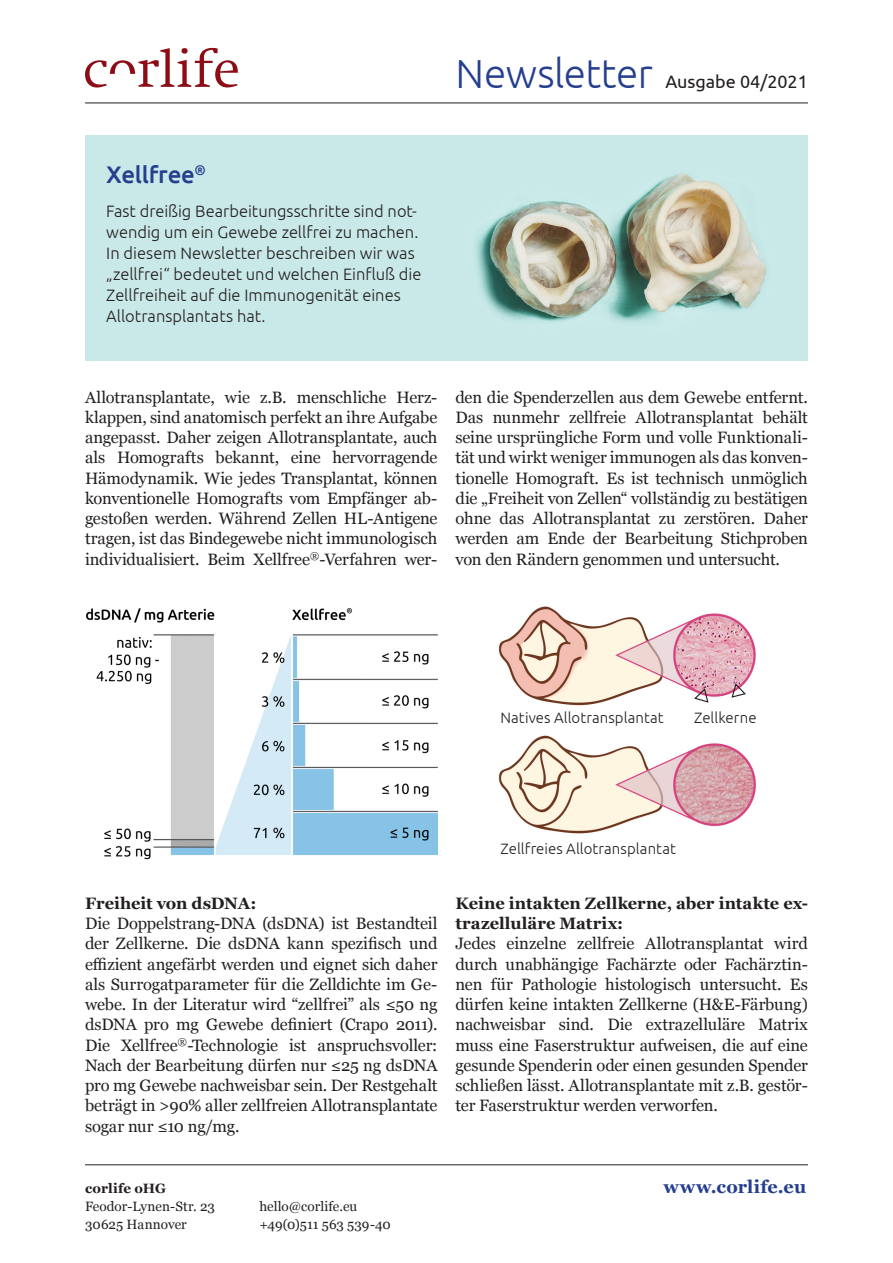
<style>
.page{position:relative;width:893px;height:1263px;background:#fff}
.page>*{position:absolute;margin:0;border:0;box-sizing:border-box;transform-origin:0 0}
.t1{font:300 40.5px "Ubuntu";letter-spacing:-.01em;color:#253f8e}
.t2{font:500 24px "Ubuntu";letter-spacing:-.01em;color:#253f8e}
.t3{font:18px "Ubuntu";color:#231f20}
.t4{font:700 18px "Georgia";letter-spacing:.015em;color:#253f8e}
.body{font:16.5px/20.2px "Georgia";letter-spacing:-.01em;color:#231f20;text-align:justify}
.intro{font:300 16.5px/21px "Ubuntu";color:#231f20}
.body_bold{font:700 16.5px/20.2px "Georgia";color:#231f20}
.intro-2{font:300 15px "Ubuntu";letter-spacing:.005em;color:#231f20}
.t5{font:13.5px/18px "Georgia";color:#231f20}
.t6{font:700 13.5px "Georgia";color:#231f20}
</style>
<div class="page">
<svg style="left:85px;top:48px;width:153px;height:40px"></svg>
<hr style="left:85px;top:103px;width:723px;height:1px;background:#231f20">
<hr style="left:85px;top:1164px;width:723px;height:1px;background:#231f20">
<img style="left:85px;top:135px;width:723px;height:225px">
<img style="left:86px;top:608px;width:351px;height:251px">
<img style="left:498px;top:606px;width:258px;height:100px">
<img style="left:498px;top:735px;width:258px;height:99px">
<svg style="left:693px;top:688px;width:16px;height:15px"></svg>
<svg style="left:731px;top:683px;width:16px;height:15px"></svg>
<p class="t2" style="left:106px;top:160px;width:101px">Xellfree<sup>®</sup></p>
<p class="intro" style="left:106px;top:200px;width:317px">Fast dreißig Bearbeitungsschritte sind not&shy;wendig um ein Gewebe zellfrei zu machen.<br>In diesem Newsletter beschreiben wir was „zellfrei“ bedeutet und welchen Einfluß die Zellfreiheit auf die Immunogenität eines Allotransplantats hat.</p>
<h1 class="t1" style="left:455px;top:49px;width:199px">Newsletter</h1>
<p class="t3" style="left:665px;top:70px;width:144px">Ausgabe 04/2021</p>
<p class="body" style="left:85px;top:386px;width:354px">Allotransplantate, wie z.B. menschliche Herz&shy;klappen, sind anatomisch perfekt an ihre Aufgabe angepasst. Daher zeigen Allotransplantate, auch als Homografts bekannt, eine hervorragende Hämodynamik. Wie jedes Transplantat, können konventionelle Homografts vom Empfänger ab&shy;gestoßen werden. Während Zellen HL-Antigene tragen, ist das Bindegewebe nicht immunologisch individualisiert. Beim Xellfree<sup>®</sup>-Verfahren wer-</p>
<p class="body" style="left:455px;top:386px;width:354px">den die Spenderzellen aus dem Gewebe entfernt.<br>Das nunmehr zellfreie Allotransplantat behält seine ursprüngliche Form und volle Funktionali&shy;tät und wirkt weniger immunogen als das konven&shy;tionelle Homograft. Es ist technisch unmöglich die „Freiheit von Zellen“ vollständig zu bestätigen ohne das Allotransplantat zu zerstören. Daher werden am Ende der Bearbeitung Stichproben von den Rändern genommen und untersucht.</p>
<p class="intro-2" style="left:500px;top:709px;width:165px">Natives Allotransplantat</p>
<p class="intro-2" style="left:694px;top:709px;width:64px">Zellkerne</p>
<p class="body_bold" style="left:85px;top:892px;width:173px">Freiheit von dsDNA:</p>
<p class="body" style="left:85px;top:913px;width:354px">Die Doppelstrang-DNA (dsDNA) ist Bestandteil der Zellkerne. Die dsDNA kann spezifisch und effizient angefärbt werden und eignet sich daher als Surrogatparameter für die Zelldichte im Ge&shy;webe. In der Literatur wird “zellfrei” als ≤50 ng dsDNA pro mg Gewebe definiert (Crapo 2011).<br>Die Xellfree<sup>®</sup>-Technologie ist anspruchsvoller:<br>Nach der Bearbeitung dürfen nur ≤25 ng dsDNA pro mg Gewebe nachweisbar sein. Der Restgehalt beträgt in &gt;90% aller zellfreien Allotransplantate sogar nur ≤10 ng/mg.</p>
<p class="intro-2" style="left:500px;top:840px;width:177px">Zellfreies Allotransplantat</p>
<p class="body_bold" style="left:455px;top:892px;width:354px">Keine intakten Zellkerne, aber intakte ex&shy;trazelluläre Matrix:</p>
<p class="body" style="left:455px;top:933px;width:354px">Jedes einzelne zellfreie Allotransplantat wird durch unabhängige Fachärzte oder Fachärztin&shy;nen für Pathologie histologisch untersucht. Es dürfen keine intakten Zellkerne (H&amp;E-Färbung) nachweisbar sind. Die extrazelluläre Matrix muss eine Faserstruktur aufweisen, die auf eine gesunde Spenderin oder einen gesunden Spender schließen lässt. Allotransplantate mit z.B. gestör&shy;ter Faserstruktur werden verworfen.</p>
<p class="t6" style="left:85px;top:1178px;width:82px">corlife oHG</p>
<p class="t5" style="left:85px;top:1197px;width:132px">Feodor-Lynen-Str. 23<br>30625 Hannover</p>
<p class="t5" style="left:259px;top:1197px;width:133px">hello@corlife.eu +49(0)511 563 539-40</p>
<p class="t4" style="left:663px;top:1173px;width:144px">www.corlife.eu</p>
</div>
